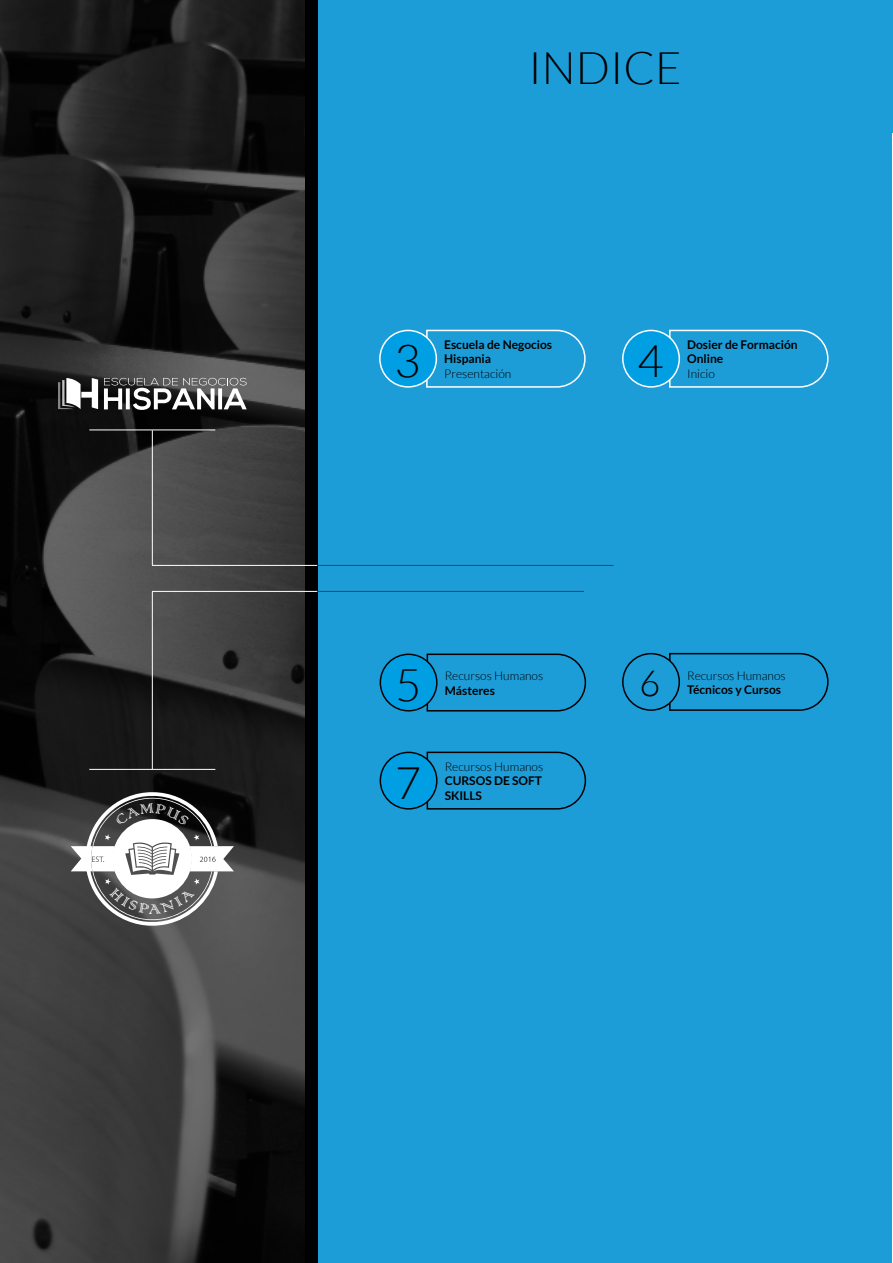
<style>
.page{position:relative;width:893px;height:1263px;background:#fff}
.page>*{position:absolute;margin:0;border:0;box-sizing:border-box;transform-origin:0 0}
.t1{font:300 45px "Lato";color:#000}
.t2{font:300 45px "Lato";color:#020203}
.t3{font:300 36px "Lato";color:#000}
.t4{font:700 12px/14.4px "Lato";color:#000}
.t5{font:300 12px "Lato";color:#000}
</style>
<div class="page">
<div style="left:317px;top:133px;width:575px;height:1130px;background:#1d9dd8"></div>
<img style="left:0;top:0;width:305px;height:1263px">
<svg style="left:425px;top:329px;width:161px;height:59px"></svg>
<div style="left:380px;top:330px;width:56px;height:57px;background:#009fe3;border-radius:50%"></div>
<div style="left:379px;top:330px;width:58px;height:58px;border:2px solid #fff;border-radius:50%"></div>
<svg style="left:668px;top:329px;width:161px;height:59px"></svg>
<div style="left:623px;top:330px;width:56px;height:57px;background:#009fe3;border-radius:50%"></div>
<div style="left:622px;top:330px;width:58px;height:58px;border:2px solid #fff;border-radius:50%"></div>
<svg style="left:426px;top:653px;width:161px;height:59px"></svg>
<div style="left:380px;top:654px;width:57px;height:57px;background:#009fe3;border-radius:50%"></div>
<div style="left:380px;top:653px;width:58px;height:58px;border:2px solid #020203;border-radius:50%"></div>
<svg style="left:668px;top:652px;width:161px;height:59px"></svg>
<div style="left:623px;top:654px;width:56px;height:56px;background:#1d9dd8;border-radius:50%"></div>
<div style="left:622px;top:653px;width:58px;height:58px;border:2px solid #000;border-radius:50%"></div>
<hr style="left:317px;top:565px;width:296px;height:1px;background:#424242">
<hr style="left:317px;top:591px;width:267px;height:1px;background:#404040">
<hr style="left:152px;top:430px;width:1px;height:135px;background:#fff">
<hr style="left:89px;top:429px;width:126px;height:1px;background:#fff">
<hr style="left:152px;top:592px;width:1px;height:177px;background:#fff">
<hr style="left:89px;top:769px;width:126px;height:1px;background:#fff">
<svg style="left:104px;top:378px;width:143px;height:32px"></svg>
<svg style="left:58px;top:378px;width:40px;height:31px"></svg>
<div style="left:305px;top:0;width:12px;height:1263px;background:#000"></div>
<hr style="left:152px;top:591px;width:165px;height:1px;background:#fff">
<hr style="left:152px;top:565px;width:165px;height:1px;background:#fff">
<div style="left:318px;top:0;width:574px;height:133px;background:#1d9dd8"></div>
<svg style="left:426px;top:751px;width:161px;height:59px"></svg>
<div style="left:380px;top:752px;width:57px;height:57px;background:#009fe3;border-radius:50%"></div>
<div style="left:380px;top:752px;width:58px;height:57px;border:2px solid #020203;border-radius:50%"></div>
<svg style="left:71px;top:786px;width:163px;height:145px"></svg>
<h1 class="t1" style="left:528px;top:44px;width:155px">INDICE</h1>
<h1 class="t1" style="left:395px;top:336px;width:28px">3</h1>
<p class="t4" style="left:444px;top:337px;width:109px">Escuela de Negocios<br>Hispania</p>
<p class="t5" style="left:444px;top:367px;width:69px">Presentación</p>
<h1 class="t1" style="left:637px;top:336px;width:28px">4</h1>
<p class="t4" style="left:687px;top:337px;width:112px">Dosier de Formación<br>Online</p>
<p class="t5" style="left:687px;top:367px;width:29px">Inicio</p>
<h1 class="t2" style="left:395px;top:660px;width:28px">5</h1>
<h1 class="t2" style="left:395px;top:758px;width:28px">7</h1>
<p class="t5" style="left:445px;top:669px;width:100px">Recursos Humanos</p>
<p class="t4" style="left:445px;top:683px;width:52px">Másteres</p>
<p class="t5" style="left:445px;top:760px;width:100px">Recursos Humanos</p>
<p class="t4" style="left:445px;top:773px;width:99px">CURSOS DE SOFT</p>
<p class="t4" style="left:445px;top:788px;width:39px">SKILLS</p>
<h2 class="t3" style="left:639px;top:664px;width:22px">6</h2>
<p class="t5" style="left:687px;top:669px;width:100px">Recursos Humanos</p>
<p class="t4" style="left:687px;top:682px;width:95px">Técnicos y Cursos</p>
</div>
